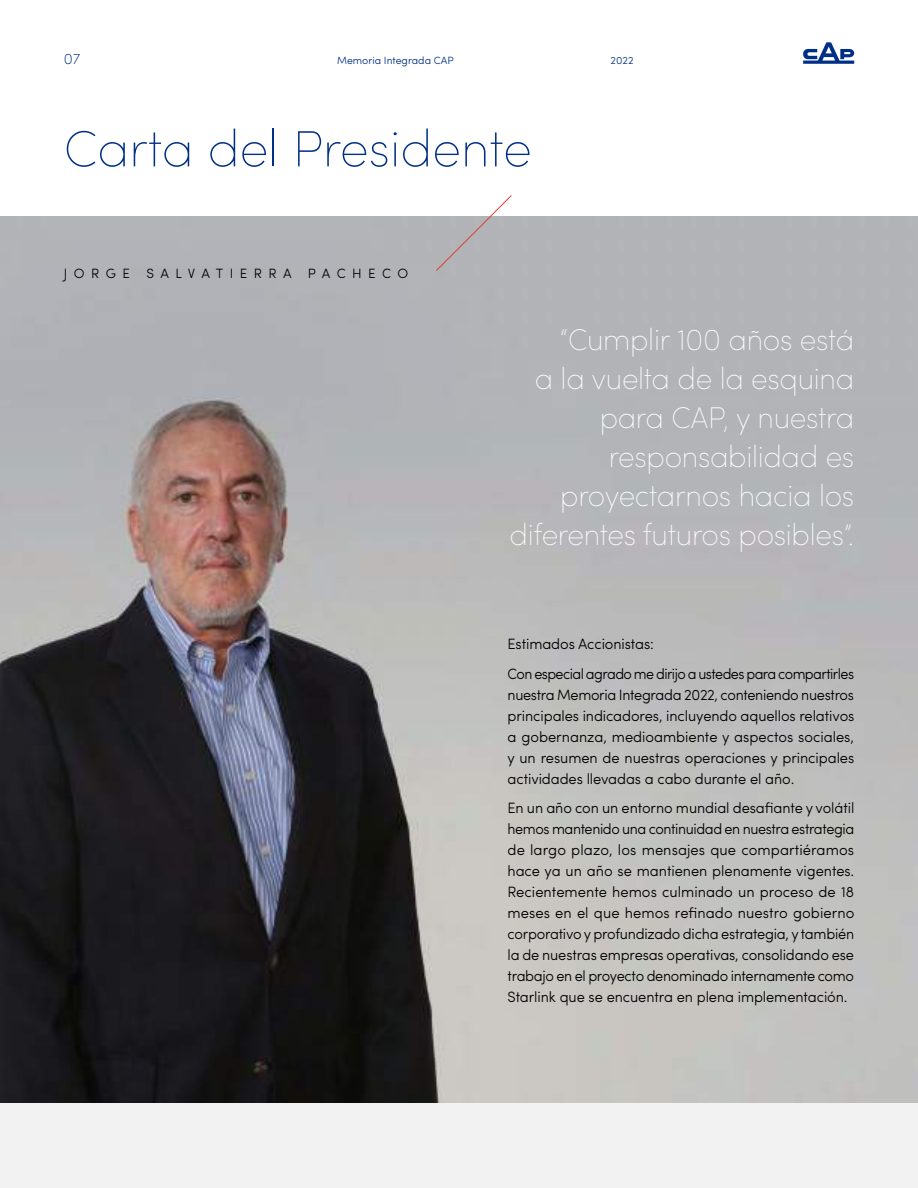
<style>
.page{position:relative;width:918px;height:1188px;background:#fff}
.page>*{position:absolute;margin:0;border:0;box-sizing:border-box;transform-origin:0 0}
.t1{font:200 51px "Sofia Pro";color:#002f87}
.t2{font:200 30px/39px "Sofia Pro";letter-spacing:-.01em;color:#fff;text-align:right}
.t3{font:300 15px/21px "Sofia Pro";letter-spacing:-.005em;color:#000;text-align:justify}
.t4{font:300 15px/29.5px "Sofia Pro";letter-spacing:-.04em;color:#000}
.t5{font:200 15px "Sofia Pro";color:#002f87}
.t6{font:300 13.5px "Sofia Pro";letter-spacing:.48em;color:#000}
.t7{font:300 10.5px "Sofia Pro";color:#002f87}
</style>
<div class="page">
<svg style="left:803px;top:42px;width:51px;height:22px"></svg>
<div style="left:0;top:1103px;width:918px;height:85px;background:#f2f2f2"></div>
<img style="left:0;top:217px;width:918px;height:886px">
<svg style="left:435px;top:195px;width:77px;height:77px"></svg>
<p class="t5" style="left:64px;top:48px;width:18px">07</p>
<p class="t7" style="left:337px;top:52px;width:118px">Memoria Integrada CAP</p>
<p class="t7" style="left:611px;top:52px;width:24px">2022</p>
<h1 class="t1" style="left:64px;top:115px;width:470px">Carta del Presidente</h1>
<p class="t6" style="left:64px;top:264px;width:346px">JORGE SALVATIERRA PACHECO</p>
<h2 class="t2" style="left:510px;top:319px;width:346px">“Cumplir 100 años está<br>a la vuelta de la esquina para CAP, y nuestra responsabilidad es proyectarnos hacia los diferentes futuros posibles”.</h2>
<p class="t4" style="left:508px;top:628px;width:348px">Estimados Accionistas:<br>Con especial agrado me dirijo a ustedes para compartirles</p>
<p class="t3" style="left:508px;top:683px;width:348px">nuestra Memoria Integrada 2022, conteniendo nuestros principales indicadores, incluyendo aquellos relativos a gobernanza, medioambiente y aspectos sociales, y un resumen de nuestras operaciones y principales actividades llevadas a cabo durante el año.</p>
<p class="t3" style="left:508px;top:796px;width:348px">En un año con un entorno mundial desafiante y volátil hemos mantenido una continuidad en nuestra estrategia de largo plazo, los mensajes que compartiéramos hace ya un año se mantienen plenamente vigentes.<br>Recientemente hemos culminado un proceso de 18 meses en el que hemos refinado nuestro gobierno corporativo y profundizado dicha estrategia, y también la de nuestras empresas operativas, consolidando ese trabajo en el proyecto denominado internamente como Starlink que se encuentra en plena implementación.</p>
</div>
